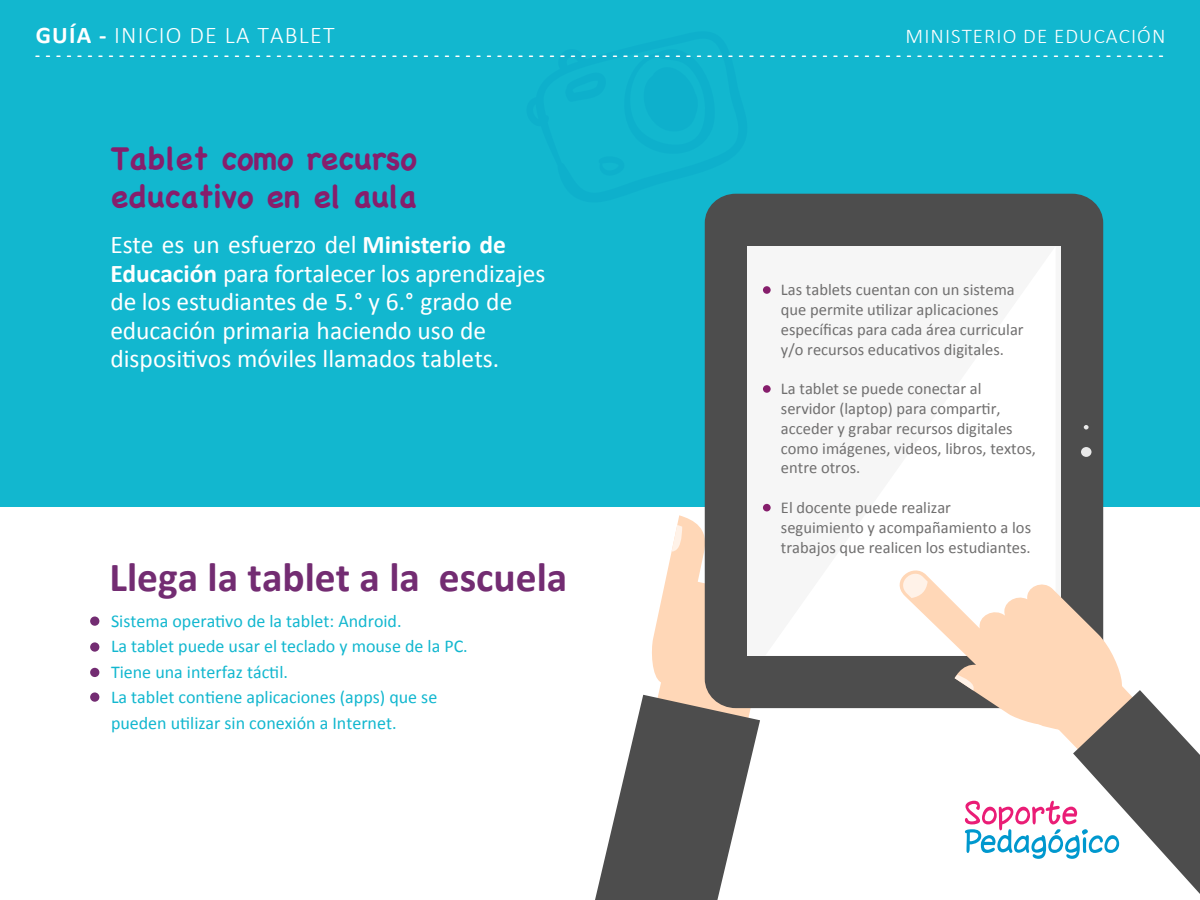
<style>
.page{position:relative;width:1200px;height:900px;background:#fff}
.page>*{position:absolute;margin:0;border:0;box-sizing:border-box;transform-origin:0 0}
.t1{font:700 41.4px "Calibri";color:#732c72}
.t2{font:700 31.5px/37.8px "Chalkboard";color:#861e6c}
.t3{font:25.5px/28.5px "Calibri";color:#fff}
.t4{font:300 24px "Calibri";letter-spacing:.05em;color:#fff}
.t5{font:300 21px "Calibri";letter-spacing:.05em;color:#fff}
.t6{font:18px/25.5px "Calibri";color:#12b7cf}
.t7{font:16.5px/19.8px "Calibri";color:#706f6f}
.s1{font-weight:700}
</style>
<div class="page">
<div style="left:0;top:0;width:1200px;height:506px;background:#12b7cf"></div>
<svg style="left:595px;top:515px;width:224px;height:385px"></svg>
<div style="left:705px;top:194px;width:398px;height:514px;background:#4d4d4d;border-radius:30px"></div>
<div style="left:1081px;top:447px;width:11px;height:10px;background:#e9e9e9;border-radius:50%"></div>
<svg style="left:1084px;top:425px;width:5px;height:5px"></svg>
<div style="left:747px;top:246px;width:314px;height:410px;background:#f6f6f6"></div>
<svg style="left:889px;top:562px;width:311px;height:332px"></svg>
<div style="left:90px;top:617px;width:9px;height:9px;background:#732c72;border-radius:50%"></div>
<div style="left:90px;top:642px;width:9px;height:10px;background:#732c72;border-radius:50%"></div>
<div style="left:90px;top:668px;width:9px;height:9px;background:#732c72;border-radius:50%"></div>
<div style="left:90px;top:692px;width:9px;height:10px;background:#732c72;border-radius:50%"></div>
<div style="left:763px;top:286px;width:8px;height:8px;background:#861e6c;border-radius:50%"></div>
<div style="left:763px;top:385px;width:8px;height:8px;background:#861e6c;border-radius:50%"></div>
<div style="left:763px;top:504px;width:8px;height:7px;background:#861e6c;border-radius:50%"></div>
<svg style="left:36px;top:55px;width:1128px;height:148px"></svg>
<h3 class="t4" style="left:36px;top:20px;width:300px"><span class="s1">GUÍA -</span> INICIO DE LA TABLET</h3>
<p class="t5" style="left:906px;top:23px;width:261px">MINISTERIO DE EDUCACIÓN</p>
<h2 class="t2" style="left:111px;top:139px;width:307px">Tablet como recurso educativo en el aula</h2>
<h3 class="t3" style="left:110px;top:230px;width:437px">Este es un esfuerzo del <span class="s1">Ministerio de Educación</span> para fortalecer los aprendizajes de los estudiantes de 5.° y 6.° grado de educación primaria haciendo uso de dispositivos móviles llamados tablets.</h3>
<h1 class="t1" style="left:109px;top:550px;width:459px">Llega la tablet a la escuela</h1>
<p class="t6" style="left:111px;top:608px;width:358px">Sistema operativo de la tablet: Android.<br>La tablet puede usar el teclado y mouse de la PC.<br>Tiene una interfaz táctil.<br>La tablet contiene aplicaciones (apps) que se pueden utilizar sin conexión a Internet.</p>
<p class="t7" style="left:781px;top:280px;width:244px">Las tablets cuentan con un sistema que permite utilizar aplicaciones específicas para cada área curricular y/o recursos educativos digitales.</p>
<p class="t7" style="left:781px;top:379px;width:257px">La tablet se puede conectar al servidor (laptop) para compartir, acceder y grabar recursos digitales como imágenes, videos, libros, textos, entre otros.</p>
<p class="t7" style="left:781px;top:498px;width:252px">El docente puede realizar seguimiento y acompañamiento a los trabajos que realicen los estudiantes.</p>
</div>
